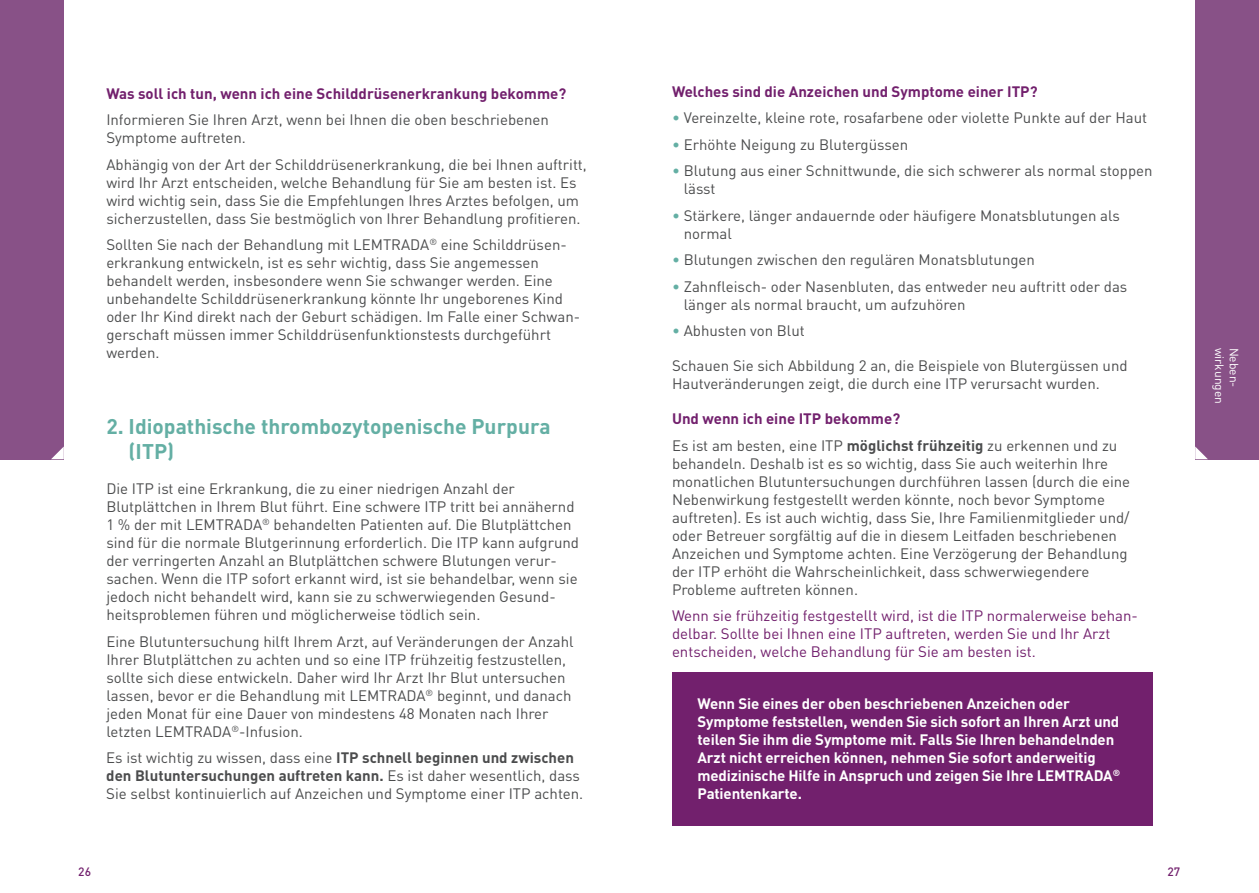
<style>
.page{position:relative;width:1259px;height:893px;background:#fff}
.page>*{position:absolute;margin:0;border:0;box-sizing:border-box;transform-origin:0 0}
.t1{font:700 21px/25.2px "DIN Pro";color:#64afa4}
.t2{font:15px/18px "DIN Pro";color:#4b4c4d}
.t3{font:700 15px/18px "DIN Pro";letter-spacing:-.01em;color:#fff}
.t4{font:15px/18px "DIN Pro";color:#72206d}
.t5{font:700 15px "DIN Pro";color:#72206d}
.t6{font:12px "DIN Pro";color:#fff}
.t7{font:500 12px "DIN Pro";color:#72206d}
.s1{font-weight:700}
.s2{color:#64afa4}
.s3{font-weight:700;color:#72206d}
</style>
<div class="page">
<div style="left:1195px;top:0;width:64px;height:459px;background:#885187"></div>
<div style="left:0;top:0;width:64px;height:459px;background:#885187"></div>
<svg style="left:1195px;top:446px;width:13px;height:13px"></svg>
<svg style="left:51px;top:446px;width:13px;height:13px"></svg>
<div style="left:672px;top:672px;width:480px;height:154px;background:#72206d"></div>
<p class="t5" style="left:106px;top:83px;width:461px">Was soll ich tun, wenn ich eine Schilddrüsenerkrankung bekomme?</p>
<p class="t2" style="left:106px;top:110px;width:444px">Informieren Sie Ihren Arzt, wenn bei Ihnen die oben beschriebenen<br>Symptome auftreten.</p>
<p class="t2" style="left:106px;top:155px;width:482px">Abhängig von der Art der Schilddrüsenerkrankung, die bei Ihnen auftritt, wird Ihr Arzt entscheiden, welche Behandlung für Sie am besten ist. Es wird wichtig sein, dass Sie die Empfehlungen Ihres Arztes befolgen, um sicherzustellen, dass Sie bestmöglich von Ihrer Behandlung profitieren.</p>
<p class="t2" style="left:106px;top:235px;width:475px">Sollten Sie nach der Behandlung mit LEMTRADA<sup>®</sup> eine Schilddrüsen&shy;erkrankung entwickeln, ist es sehr wichtig, dass Sie angemessen behandelt werden, insbesondere wenn Sie schwanger werden. Eine unbehandelte Schilddrüsenerkrankung könnte Ihr ungeborenes Kind oder Ihr Kind direkt nach der Geburt schädigen. Im Falle einer Schwan&shy;gerschaft müssen immer Schilddrüsenfunktionstests durchgeführt werden.</p>
<h1 class="t1" style="left:129px;top:413px;width:423px;text-indent:-22px">2. Idiopathische thrombozytopenische Purpura (ITP)</h1>
<p class="t2" style="left:106px;top:479px;width:474px">Die ITP ist eine Erkrankung, die zu einer niedrigen Anzahl der Blutplättchen in Ihrem Blut führt. Eine schwere ITP tritt bei annähernd 1 % der mit LEMTRADA<sup>®</sup> behandelten Patienten auf. Die Blutplättchen sind für die normale Blutgerinnung erforderlich. Die ITP kann aufgrund der verringerten Anzahl an Blutplättchen schwere Blutungen verur&shy;sachen. Wenn die ITP sofort erkannt wird, ist sie behandelbar, wenn sie jedoch nicht behandelt wird, kann sie zu schwerwiegenden Gesund&shy;heitsproblemen führen und möglicherweise tödlich sein.</p>
<p class="t2" style="left:106px;top:632px;width:469px">Eine Blutuntersuchung hilft Ihrem Arzt, auf Veränderungen der Anzahl Ihrer Blutplättchen zu achten und so eine ITP frühzeitig festzustellen, sollte sich diese entwickeln. Daher wird Ihr Arzt Ihr Blut untersuchen lassen, bevor er die Behandlung mit LEMTRADA<sup>®</sup> beginnt, und danach jeden Monat für eine Dauer von mindestens 48 Monaten nach Ihrer letzten LEMTRADA<sup>®</sup>-Infusion.</p>
<p class="t2" style="left:106px;top:748px;width:478px">Es ist wichtig zu wissen, dass eine <span class="s1">ITP schnell beginnen und zwischen den Blutuntersuchungen auftreten kann.</span> Es ist daher wesentlich, dass<br>Sie selbst kontinuierlich auf Anzeichen und Symptome einer ITP achten.</p>
<p class="t5" style="left:672px;top:81px;width:367px">Welches sind die Anzeichen und Symptome einer ITP?</p>
<p class="t2" style="left:672px;top:108px;width:476px"><span class="s2">•</span> Vereinzelte, kleine rote, rosafarbene oder violette Punkte auf der Haut</p>
<p class="t2" style="left:672px;top:134px;width:238px"><span class="s2">•</span> Erhöhte Neigung zu Blutergüssen</p>
<p class="t2" style="left:684px;top:161px;width:470px;text-indent:-12px"><span class="s2">•</span> Blutung aus einer Schnittwunde, die sich schwerer als normal stoppen lässt</p>
<p class="t2" style="left:684px;top:205px;width:438px;text-indent:-12px"><span class="s2">•</span> Stärkere, länger andauernde oder häufigere Monatsblutungen als normal</p>
<p class="t2" style="left:672px;top:250px;width:364px"><span class="s2">•</span> Blutungen zwischen den regulären Monatsblutungen</p>
<p class="t2" style="left:684px;top:276px;width:445px;text-indent:-12px"><span class="s2">•</span> Zahnfleisch- oder Nasenbluten, das entweder neu auftritt oder das länger als normal braucht, um aufzuhören</p>
<p class="t2" style="left:672px;top:321px;width:134px"><span class="s2">•</span> Abhusten von Blut</p>
<p class="t2" style="left:672px;top:356px;width:457px">Schauen Sie sich Abbildung 2 an, die Beispiele von Blutergüssen und<br>Hautveränderungen zeigt, die durch eine ITP verursacht wurden.</p>
<p class="t2" style="left:672px;top:405px;width:447px;line-height:26.5px"><span class="s3">Und wenn ich eine ITP bekomme?<br></span>Es ist am besten, eine ITP <span class="s1">möglichst frühzeitig</span> zu erkennen und zu</p>
<p class="t2" style="left:672px;top:454px;width:460px">behandeln. Deshalb ist es so wichtig, dass Sie auch weiterhin Ihre monatlichen Blutuntersuchungen durchführen lassen (durch die eine Nebenwirkung festgestellt werden könnte, noch bevor Symptome auftreten). Es ist auch wichtig, dass Sie, Ihre Familienmitglieder und/ oder Betreuer sorgfältig auf die in diesem Leitfaden beschriebenen Anzeichen und Symptome achten. Eine Verzögerung der Behandlung der ITP erhöht die Wahrscheinlichkeit, dass schwerwiegendere Probleme auftreten können.</p>
<p class="t4" style="left:672px;top:606px;width:467px">Wenn sie frühzeitig festgestellt wird, ist die ITP normalerweise behan&shy;delbar. Sollte bei Ihnen eine ITP auftreten, werden Sie und Ihr Arzt entscheiden, welche Behandlung für Sie am besten ist.</p>
<p class="t3" style="left:697px;top:694px;width:424px">Wenn Sie eines der oben beschriebenen Anzeichen oder Symptome feststellen, wenden Sie sich sofort an Ihren Arzt und teilen Sie ihm die Symptome mit. Falls Sie Ihren behandelnden Arzt nicht erreichen können, nehmen Sie sofort anderweitig medizinische Hilfe in Anspruch und zeigen Sie Ihre LEMTRADA<sup>® </sup>Patientenkarte.</p>
<p class="t7" style="left:78px;top:864px;width:14px">26</p>
<p class="t7" style="left:1167px;top:864px;width:14px">27</p>
<p class="t6" style="left:1227px;top:348px;width:58px;rotate:90deg">wirkungen</p>
<p class="t6" style="left:1242px;top:348px;width:41px;rotate:90deg">Neben-</p>
</div>
